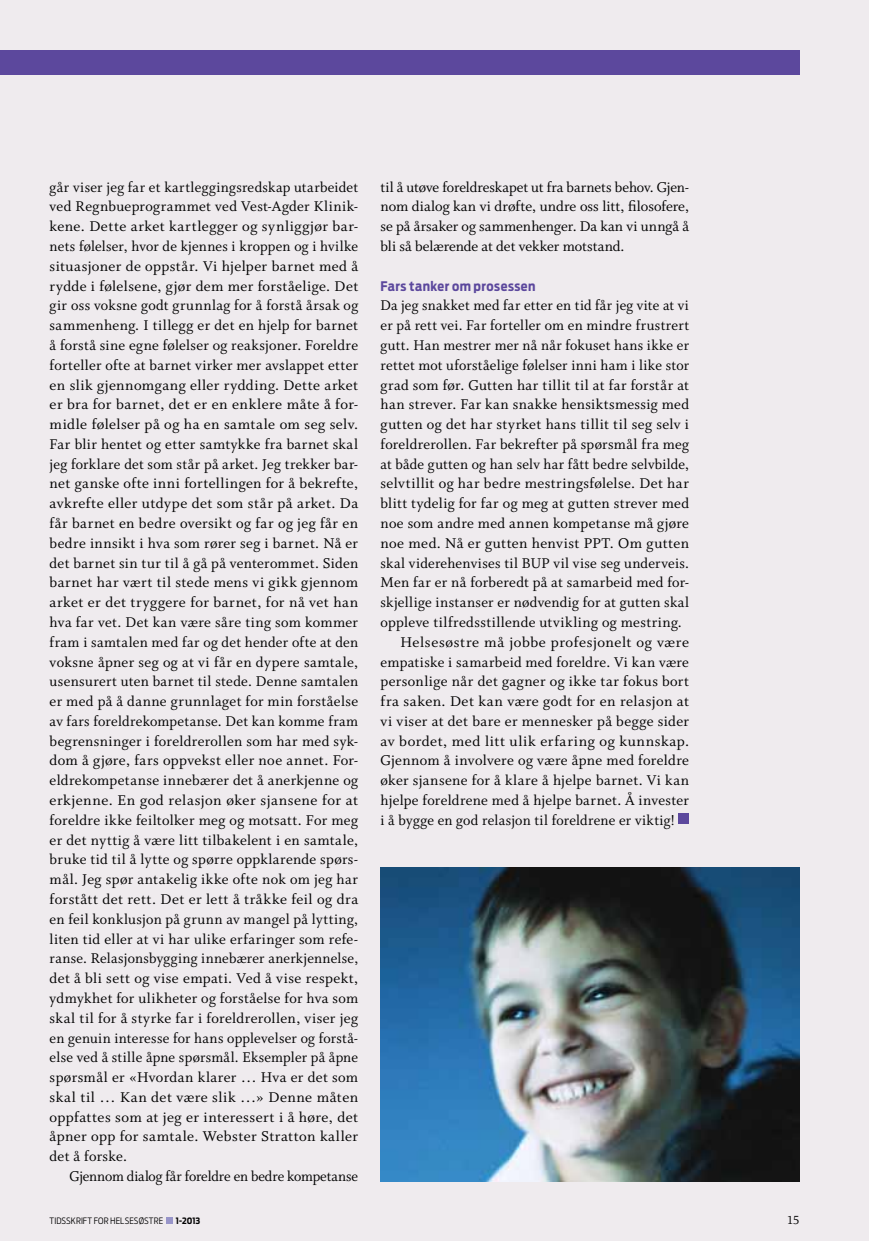
<style>
.page{position:relative;width:869px;height:1241px;background:#fff}
.page>*{position:absolute;margin:0;border:0;box-sizing:border-box;transform-origin:0 0}
.t1{font:15.75px/19.8px "Whitman Roman LF";letter-spacing:.02em;color:#000;text-align:justify}
.t2{font:15.75px "Whitman Roman LF";letter-spacing:-.01em;color:#000}
.t3{font:700 13.12px "Antenna Cond";letter-spacing:.035em;color:#5c489d}
.t4{font:13.12px "Whitman Roman LF";color:#000}
.t5{font:300 8.75px "Antenna Cond";letter-spacing:.015em;color:#000}
.t6{font:700 8.75px "Antenna Cond";color:#000}
</style>
<div class="page">
<div style="left:0;top:0;width:868px;height:1240px;background:#efebee"></div>
<div style="left:678px;top:813px;width:11px;height:11px;background:#5c489d"></div>
<div style="left:0;top:50px;width:799px;height:24px;background:#5c489d"></div>
<img style="left:380px;top:867px;width:419px;height:314px">
<div style="left:166px;top:1216px;width:7px;height:7px;background:#9895c9"></div>
<p class="t1" style="left:50px;top:177px;width:310px">går viser jeg far et kartleggingsredskap utarbeidet ved Regnbueprogrammet ved Vest-Agder Klinik&shy;kene. Dette arket kartlegger og synliggjør bar&shy;nets følelser, hvor de kjennes i kroppen og i hvilke situasjoner de oppstår. Vi hjelper barnet med å rydde i følelsene, gjør dem mer forståelige. Det gir oss voksne godt grunnlag for å forstå årsak og sammenheng. I tillegg er det en hjelp for barnet å forstå sine egne følelser og reaksjoner. Foreldre forteller ofte at barnet virker mer avslappet etter en slik gjennomgang eller rydding. Dette arket er bra for barnet, det er en enklere måte å for&shy;midle følelser på og ha en samtale om seg selv.<br>Far blir hentet og etter samtykke fra barnet skal jeg forklare det som står på arket. Jeg trekker bar&shy;net ganske ofte inni fortellingen for å bekrefte, avkrefte eller utdype det som står på arket. Da får barnet en bedre oversikt og far og jeg får en bedre innsikt i hva som rører seg i barnet. Nå er det barnet sin tur til å gå på venterommet. Siden barnet har vært til stede mens vi gikk gjennom arket er det tryggere for barnet, for nå vet han hva far vet. Det kan være såre ting som kommer fram i samtalen med far og det hender ofte at den voksne åpner seg og at vi får en dypere samtale, usensurert uten barnet til stede. Denne samtalen er med på å danne grunnlaget for min forståelse av fars foreldrekompetanse. Det kan komme fram begrensninger i foreldrerollen som har med syk&shy;dom å gjøre, fars oppvekst eller noe annet. For&shy;eldrekompetanse innebærer det å anerkjenne og erkjenne. En god relasjon øker sjansene for at foreldre ikke feiltolker meg og motsatt. For meg er det nyttig å være litt tilbakelent i en samtale, bruke tid til å lytte og spørre oppklarende spørs&shy;mål. Jeg spør antakelig ikke ofte nok om jeg har forstått det rett. Det er lett å tråkke feil og dra en feil konklusjon på grunn av mangel på lytting, liten tid eller at vi har ulike erfaringer som refe&shy;ranse. Relasjonsbygging innebærer anerkjennelse, det å bli sett og vise empati. Ved å vise respekt, ydmykhet for ulikheter og forståelse for hva som skal til for å styrke far i foreldrerollen, viser jeg en genuin interesse for hans opplevelser og forstå&shy;else ved å stille åpne spørsmål. Eksempler på åpne spørsmål er «Hvordan klarer … Hva er det som skal til … Kan det være slik …» Denne måten oppfattes som at jeg er interessert i å høre, det åpner opp for samtale. Webster Stratton kaller det å forske.</p>
<p class="t2" style="left:69px;top:1167px;width:290px">Gjennom dialog får foreldre en bedre kompetanse</p>
<p class="t1" style="left:380px;top:177px;width:310px">til å utøve foreldreskapet ut fra barnets behov. Gjen&shy;nom dialog kan vi drøfte, undre oss litt, filosofere, se på årsaker og sammenhenger. Da kan vi unngå å bli så belærende at det vekker motstand.</p>
<p class="t3" style="left:380px;top:278px;width:156px">Fars tanker om prosessen</p>
<p class="t1" style="left:380px;top:296px;width:310px">Da jeg snakket med far etter en tid får jeg vite at vi</p>
<p class="t1" style="left:380px;top:316px;width:310px">er på rett vei. Far forteller om en mindre frustrert</p>
<p class="t1" style="left:380px;top:335px;width:310px">gutt. Han mestrer mer nå når fokuset hans ikke er</p>
<p class="t1" style="left:380px;top:355px;width:310px">rettet mot uforståelige følelser inni ham i like stor</p>
<p class="t1" style="left:380px;top:375px;width:310px">grad som før. Gutten har tillit til at far forstår at</p>
<p class="t1" style="left:380px;top:395px;width:310px">han strever. Far kan snakke hensiktsmessig med</p>
<p class="t1" style="left:380px;top:414px;width:310px">gutten og det har styrket hans tillit til seg selv i</p>
<p class="t1" style="left:380px;top:434px;width:310px">foreldrerollen. Far bekrefter på spørsmål fra meg</p>
<p class="t1" style="left:380px;top:454px;width:310px">at både gutten og han selv har fått bedre selvbilde,</p>
<p class="t1" style="left:380px;top:474px;width:310px">selvtillit og har bedre mestringsfølelse. Det har</p>
<p class="t1" style="left:380px;top:494px;width:310px">blitt tydelig for far og meg at gutten strever med</p>
<p class="t1" style="left:380px;top:513px;width:310px">noe som andre med annen kompetanse må gjøre</p>
<p class="t1" style="left:380px;top:533px;width:310px">noe med. Nå er gutten henvist PPT. Om gutten</p>
<p class="t1" style="left:380px;top:553px;width:310px">skal viderehenvises til BUP vil vise seg underveis.</p>
<p class="t1" style="left:380px;top:573px;width:310px">Men far er nå forberedt på at samarbeid med for-</p>
<p class="t1" style="left:380px;top:592px;width:310px">skjellige instanser er nødvendig for at gutten skal</p>
<p class="t1" style="left:380px;top:612px;width:302px">oppleve tilfredsstillende utvikling og mestring.</p>
<p class="t1" style="left:400px;top:632px;width:290px">Helsesøstre må jobbe profesjonelt og være</p>
<p class="t1" style="left:380px;top:652px;width:310px">empatiske i samarbeid med foreldre. Vi kan være</p>
<p class="t1" style="left:380px;top:671px;width:310px">personlige når det gagner og ikke tar fokus bort</p>
<p class="t1" style="left:380px;top:691px;width:310px">fra saken. Det kan være godt for en relasjon at</p>
<p class="t1" style="left:380px;top:711px;width:310px">vi viser at det bare er mennesker på begge sider</p>
<p class="t1" style="left:380px;top:731px;width:310px">av bordet, med litt ulik erfaring og kunnskap.</p>
<p class="t1" style="left:380px;top:751px;width:310px">Gjennom å involvere og være åpne med foreldre</p>
<p class="t1" style="left:380px;top:770px;width:310px">øker sjansene for å klare å hjelpe barnet. Vi kan</p>
<p class="t1" style="left:380px;top:790px;width:310px">hjelpe foreldrene med å hjelpe barnet. Å invester</p>
<p class="t1" style="left:380px;top:810px;width:296px">i å bygge en god relasjon til foreldrene er viktig!</p>
<p class="t5" style="left:50px;top:1214px;width:115px">TIDSSKRIFT FOR HELSESØSTRE</p>
<p class="t6" style="left:176px;top:1214px;width:26px">1-2013</p>
<p class="t4" style="left:787px;top:1212px;width:13px">15</p>
</div>
